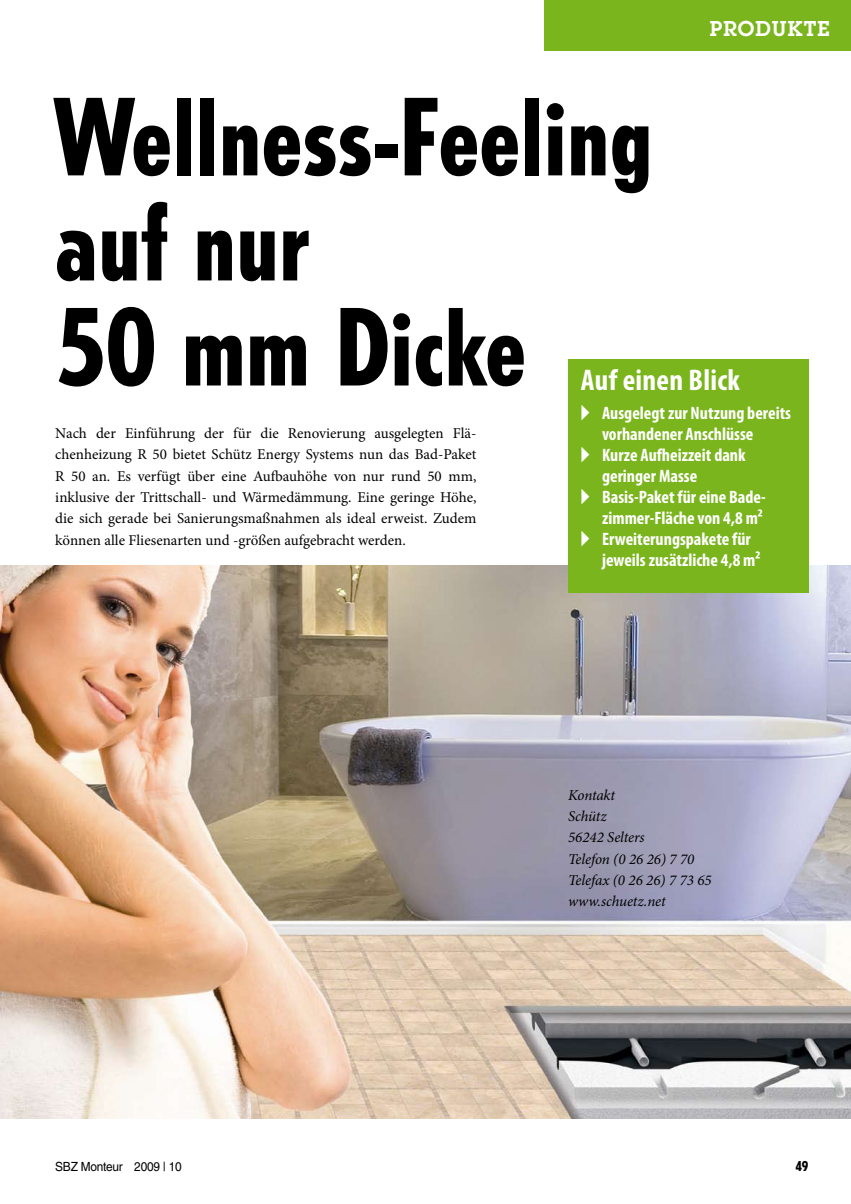
<style>
.page{position:relative;width:851px;height:1204px;background:#fff}
.page>*{position:absolute;margin:0;border:0;box-sizing:border-box;transform-origin:0 0}
.t1{font:800 condensed 105px/105px "Tempo Std";color:#000}
.t2{font:700 condensed 30px "Myriad Pro";letter-spacing:.01em;color:#fff}
.t3{font:600 21px "Lubalin Graph Std";letter-spacing:.05em;color:#fff}
.t4{font:700 condensed 18px "Myriad Pro";color:#fff}
.t5{font:15px/21.3px "Minion Pro";color:#000;text-align:justify}
.t6{font:italic 15px/21.3px "Minion Pro";letter-spacing:-.005em;color:#000}
.t7{font:800 condensed 13.5px "Tempo Std";color:#000}
.t8{font:12.6px "Helvetica LT Std";letter-spacing:-.02em;color:#000;scale:.94 1}
</style>
<div class="page">
<img style="left:0;top:566px;width:850px;height:552px">
<div style="left:544px;top:0;width:306px;height:51px;background:#7ab51d"></div>
<div style="left:568px;top:359px;width:240px;height:233px;background:#7ab51d"></div>
<h3 class="t3" style="left:709px;top:15px;width:121px">PRODUKTE</h3>
<h1 class="t1" style="left:55px;top:84px;width:598px">Wellness-Feeling auf nur<br>50 mm Dicke</h1>
<h2 class="t2" style="left:580px;top:361px;width:160px">Auf einen Blick</h2>
<p class="t4" style="left:580px;top:402px;width:212px">▸ Ausgelegt zur Nutzung bereits</p>
<p class="t4" style="left:602px;top:423px;width:153px">vorhandener Anschlüsse</p>
<p class="t4" style="left:580px;top:444px;width:166px">▸ Kurze Aufheizzeit dank</p>
<p class="t4" style="left:602px;top:465px;width:97px">geringer Masse</p>
<p class="t4" style="left:580px;top:486px;width:185px">▸ Basis-Paket für eine Bade-</p>
<p class="t4" style="left:602px;top:507px;width:162px">zimmer-Fläche von 4,8 m²</p>
<p class="t4" style="left:580px;top:528px;width:171px">▸ Erweiterungspakete für</p>
<p class="t4" style="left:602px;top:549px;width:160px">jeweils zusätzliche 4,8 m²</p>
<p class="t5" style="left:55px;top:423px;width:422px">Nach der Einführung der für die Renovierung ausgelegten Flä&shy;chenheizung R 50 bietet Schütz Energy Systems nun das Bad-Paket R 50 an. Es verfügt über eine Aufbauhöhe von nur rund 50 mm, inklusive der Trittschall- und Wärmedämmung. Eine geringe Höhe, die sich gerade bei Sanierungsmaßnahmen als ideal erweist. Zudem können alle Fliesenarten und -größen aufgebracht werden.</p>
<p class="t6" style="left:568px;top:784px;width:145px">Kontakt<br>Schütz<br>56242 Selters<br>Telefon (0 26 26) 7 70<br>Telefax (0 26 26) 7 73 65 www.schuetz.net</p>
<p class="t8" style="left:55px;top:1158px;width:136px">SBZ Monteur 2009 | 10</p>
<p class="t7" style="left:795px;top:1157px;width:14px">49</p>
</div>
